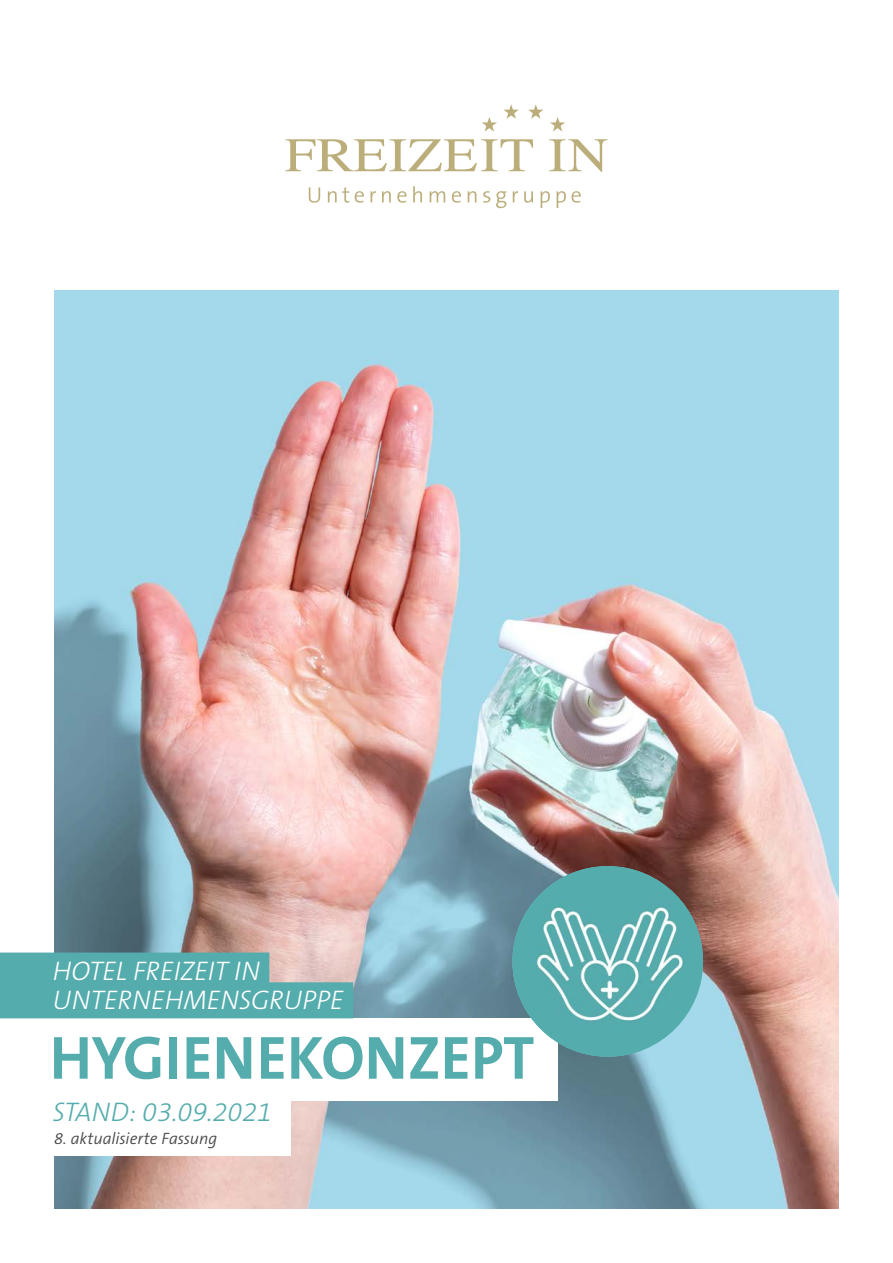
<style>
.page{position:relative;width:893px;height:1263px;background:#fff}
.page>*{position:absolute;margin:0;border:0;box-sizing:border-box;transform-origin:0 0}
.t1{font:700 61.5px "The Sans B7";color:#55acad}
.t2{font:italic 300 27px/28.5px "The Sans B3";color:#fff}
.t3{font:italic 300 27px "The Sans B3";color:#55acad}
.t4{font:italic 300 16.5px "The Sans B4";letter-spacing:-.005em;color:#4a4a49}
</style>
<div class="page">
<img style="left:54px;top:290px;width:785px;height:919px">
<svg style="left:309px;top:187px;width:11px;height:16px"></svg>
<svg style="left:328px;top:187px;width:21px;height:16px"></svg>
<svg style="left:355px;top:191px;width:9px;height:12px"></svg>
<svg style="left:371px;top:191px;width:5px;height:11px"></svg>
<svg style="left:382px;top:191px;width:9px;height:11px"></svg>
<svg style="left:397px;top:191px;width:10px;height:12px"></svg>
<svg style="left:413px;top:186px;width:9px;height:16px"></svg>
<svg style="left:430px;top:191px;width:15px;height:11px"></svg>
<svg style="left:452px;top:191px;width:9px;height:12px"></svg>
<svg style="left:468px;top:191px;width:8px;height:11px"></svg>
<svg style="left:483px;top:191px;width:7px;height:12px"></svg>
<svg style="left:496px;top:191px;width:10px;height:17px"></svg>
<svg style="left:513px;top:191px;width:5px;height:11px"></svg>
<svg style="left:524px;top:191px;width:9px;height:12px"></svg>
<svg style="left:541px;top:191px;width:9px;height:17px"></svg>
<svg style="left:557px;top:191px;width:9px;height:17px"></svg>
<svg style="left:572px;top:191px;width:9px;height:12px"></svg>
<svg style="left:285px;top:139px;width:248px;height:32px"></svg>
<svg style="left:549px;top:139px;width:59px;height:33px"></svg>
<svg style="left:504px;top:104px;width:15px;height:15px"></svg>
<svg style="left:482px;top:117px;width:15px;height:15px"></svg>
<svg style="left:528px;top:104px;width:15px;height:15px"></svg>
<svg style="left:550px;top:117px;width:15px;height:15px"></svg>
<div style="left:0;top:1018px;width:558px;height:83px;background:#fff"></div>
<svg style="left:0;top:952px;width:353px;height:66px"></svg>
<div style="left:0;top:1092px;width:291px;height:64px;background:#fff"></div>
<img style="left:512px;top:866px;width:191px;height:191px;border-radius:95px">
<p class="t2" style="left:53px;top:958px;width:292px">HOTEL FREIZEIT IN<br>UNTERNEHMENSGRUPPE</p>
<h1 class="t1" style="left:50px;top:1025px;width:486px">HYGIENEKONZEPT</h1>
<p class="t3" style="left:53px;top:1098px;width:221px">STAND: 03.09.2021</p>
<p class="t4" style="left:54px;top:1130px;width:165px">8. aktualisierte Fassung</p>
</div>
